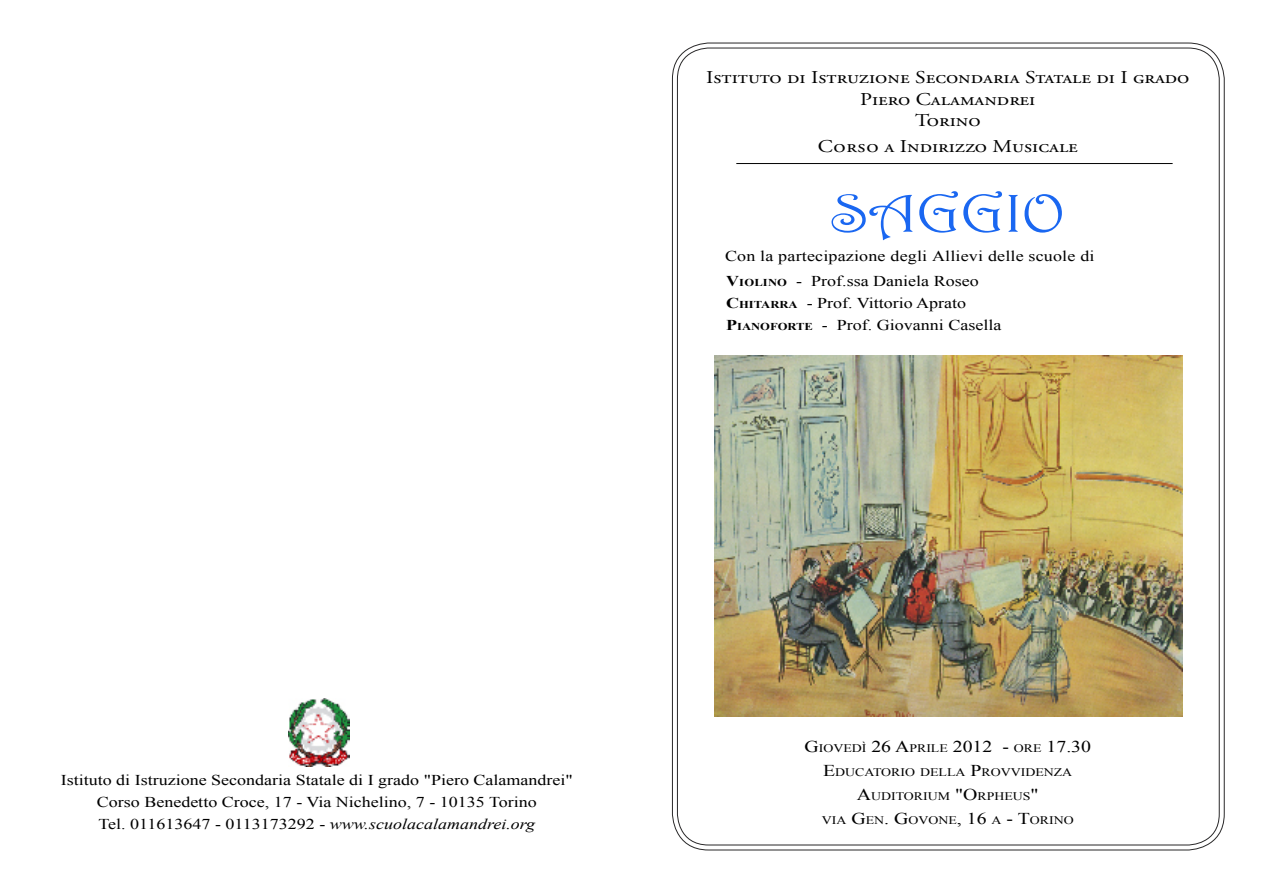
<style>
.page{position:relative;width:1263px;height:893px;background:#fff}
.page>*{position:absolute;margin:0;border:0;box-sizing:border-box;transform-origin:0 0}
.t1{font:54px "Harrington";color:#1a67f1;scale:1.2 1}
.t2{font:18px/21.6px "Adobe Garamond Pro";color:#000;text-align:center;scale:1.2 1}
.t3{font:16.5px "Times New Roman";color:#000;scale:1.2 1}
.t4{font:15px/22.2px "Times New Roman";color:#000;scale:1.2 1}
.t5{font:11.55px/24px "Times New Roman";color:#000;text-align:center;scale:1.2 1}
.t6{font:700 10.5px "Times New Roman";color:#000;scale:1.2 1}
.s1{font-weight:700}
.s2{font-weight:700;font-size:10.5px}
.s3{font-style:inherit}
.s4{font-size:15px}
.s5{font-style:italic}
.s6{font-size:11.55px}
.s7{font-size:16.5px}
</style>
<div class="page">
<hr style="left:736px;top:163px;width:436px;height:1px;background:#000">
<img style="left:288px;top:698px;width:62px;height:68px">
<img style="left:714px;top:356px;width:468px;height:361px">
<p class="t2" style="left:706px;top:67px;width:404px">Istituto di Istruzione Secondaria Statale di I grado<br>Piero Calamandrei<br>Torino</p>
<p class="t2" style="left:818px;top:136px;width:218px">Corso a Indirizzo Musicale</p>
<h1 class="t1" style="left:831px;top:181px;width:196px">SAGGIO</h1>
<p class="t4" style="left:725px;top:244px;width:309px;line-height:24.6px">Con la partecipazione degli Allievi delle scuole di<br><span class="s1">V</span><span class="s2">IOLINO</span> <span class="s3">-</span> Prof.ssa Daniela Roseo</p>
<p class="t6" style="left:726px;top:297px;width:38px"><span class="s4">C</span>HITARRA</p>
<p class="t4" style="left:726px;top:292px;width:231px;text-indent:81px"><span class="s3">-</span> Prof. Vittorio Aprato<br><span class="s1">P</span><span class="s2">IANOFORTE</span> <span class="s3">-</span> Prof. Giovanni Casella</p>
<p class="t4" style="left:61px;top:768px;width:428px;text-align:center">Istituto di Istruzione Secondaria Statale di I grado "Piero Calamandrei"<br>Corso Benedetto Croce, 17 - Via Nichelino, 7 - 10135 Torino<br>Tel. 011613647 - 0113173292 - <span class="s5">www.scuolacalamandrei.org</span></p>
<p class="t3" style="left:804px;top:735px;width:240px">G<span class="s6">IOVEDÌ</span> 26 A<span class="s6">PRILE</span> 2012 - <span class="s6">ORE</span> 17.30</p>
<p class="t5" style="left:822px;top:760px;width:211px"><span class="s7">E</span>DUCATORIO DELLA <span class="s7">P</span>ROVVIDENZA<br><span class="s7">A</span>UDITORIUM <span class="s7">"O</span>RPHEUS<span class="s7">"<br></span>VIA <span class="s7">G</span>EN<span class="s7">. G</span>OVONE<span class="s7">, 16</span> A <span class="s7">- T</span>ORINO</p>
</div>
